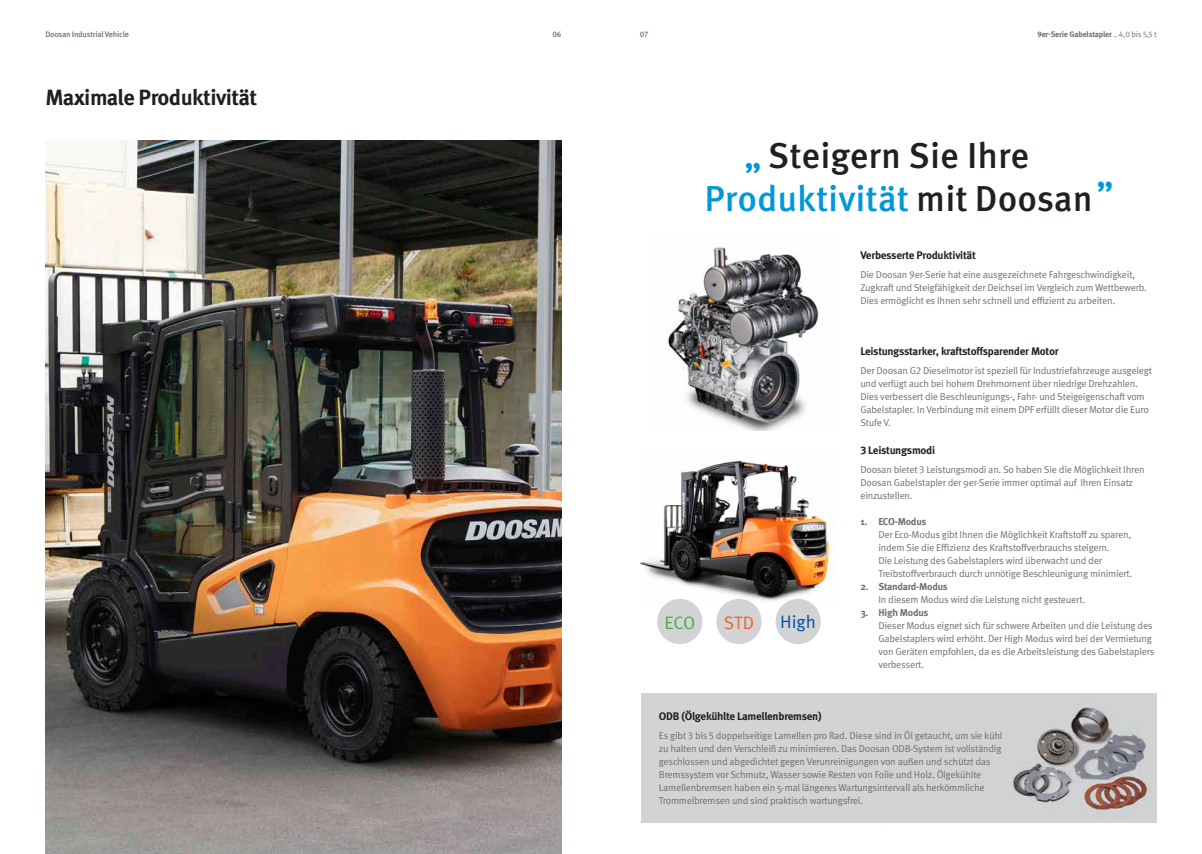
<style>
.page{position:relative;width:1202px;height:854px;background:#fff}
.page>*{position:absolute;margin:0;border:0;box-sizing:border-box;transform-origin:0 0}
.t1{font:500 36px/43.2px "Meta Pro";color:#231f20}
.t2{font:500 36px "Meta Pro";color:#0098d8}
.t3{font:700 22px "Meta Pro";letter-spacing:-.025em;color:#231f20}
.t4{font:18px "Meta Pro";color:#004fa3}
.t5{font:18px "Meta Pro";color:#41ad49}
.t6{font:18px "Meta Pro";color:#ea6424}
.t7{font:700 11px "Meta Pro";letter-spacing:-.025em;color:#231f20}
.t8{font:10px/13px "Meta Pro";letter-spacing:-.025em;color:#6d6f71}
.t9{font:700 10px "Meta Pro";letter-spacing:-.025em;color:#6d6f71}
.t10{font:700 8px "Meta Pro";letter-spacing:-.025em;color:#6d6f71}
.t11{font:500 8px "Meta Pro";letter-spacing:-.025em;color:#6d6f71}
.s1{font-weight:400}
.s2{color:#0098d8}
</style>
<div class="page">
<img style="left:666px;top:247px;width:153px;height:183px">
<img style="left:45px;top:141px;width:516px;height:712px">
<img style="left:640px;top:460px;width:193px;height:141px">
<div style="left:657px;top:598px;width:45px;height:46px;background:#d3d2d5;border-radius:50%"></div>
<div style="left:716px;top:598px;width:46px;height:46px;background:#d3d2d5;border-radius:50%"></div>
<div style="left:775px;top:598px;width:46px;height:46px;background:#d3d2d5;border-radius:50%"></div>
<div style="left:641px;top:693px;width:516px;height:129px;background:#d3d2d5"></div>
<img style="left:1012px;top:707px;width:139px;height:107px">
<p class="t11" style="left:45px;top:29px;width:85px">Doosan Industrial Vehicle</p>
<p class="t11" style="left:553px;top:29px;width:11px">06</p>
<p class="t11" style="left:640px;top:29px;width:10px">07</p>
<p class="t10" style="left:1037px;top:29px;width:121px">9er-Serie Gabelstapler <span class="s1">_ 4,0 bis 5,5 t</span></p>
<h2 class="t3" style="left:45px;top:83px;width:213px">Maximale Produktivität</h2>
<h1 class="t1" style="left:705px;top:135px;width:390px;text-indent:40px"><span class="s2">„</span> Steigern Sie Ihre<br><span class="s2">Produktivität</span> mit Doosan</h1>
<h1 class="t2" style="left:1096px;top:171px;width:19px">”</h1>
<p class="t7" style="left:860px;top:248px;width:117px">Verbesserte Produktivität</p>
<p class="t8" style="left:860px;top:268px;width:288px">Die Doosan 9er-Serie hat eine ausgezeichnete Fahrgeschwindigkeit,<br>Zugkraft und Steigfähigkeit der Deichsel im Vergleich zum Wettbewerb.<br>Dies ermöglicht es Ihnen sehr schnell und effizient zu arbeiten.</p>
<h3 class="t5" style="left:664px;top:611px;width:32px">ECO</h3>
<h3 class="t6" style="left:724px;top:611px;width:32px">STD</h3>
<h3 class="t4" style="left:780px;top:610px;width:37px">High</h3>
<p class="t7" style="left:860px;top:344px;width:200px">Leistungsstarker, kraftstoffsparender Motor</p>
<p class="t8" style="left:860px;top:364px;width:293px">Der Doosan G2 Dieselmotor ist speziell für Industriefahrzeuge ausgelegt und verfügt auch bei hohem Drehmoment über niedrige Drehzahlen.<br>Dies verbessert die Beschleunigungs-, Fahr- und Steigeigenschaft vom Gabelstapler. In Verbindung mit einem DPF erfüllt dieser Motor die Euro Stufe V.</p>
<p class="t7" style="left:860px;top:443px;width:76px">3 Leistungsmodi</p>
<p class="t8" style="left:860px;top:463px;width:286px">Doosan bietet 3 Leistungsmodi an. So haben Sie die Möglichkeit Ihren<br>Doosan Gabelstapler der 9er-Serie immer optimal auf Ihren Einsatz einzustellen.</p>
<p class="t9" style="left:860px;top:515px;width:68px">1. ECO-Modus</p>
<p class="t8" style="left:878px;top:528px;width:256px">Der Eco-Modus gibt Ihnen die Möglichkeit Kraftstoff zu sparen, indem Sie die Effizienz des Kraftstoffverbrauchs steigern.<br>Die Leistung des Gabelstaplers wird überwacht und der Treibstoffverbrauch durch unnötige Beschleunigung minimiert.</p>
<p class="t9" style="left:860px;top:580px;width:89px">2. Standard-Modus</p>
<p class="t8" style="left:878px;top:593px;width:208px">In diesem Modus wird die Leistung nicht gesteuert.</p>
<p class="t9" style="left:860px;top:606px;width:70px">3. High Modus</p>
<p class="t8" style="left:878px;top:619px;width:278px">Dieser Modus eignet sich für schwere Arbeiten und die Leistung des Gabelstaplers wird erhöht. Der High Modus wird bei der Vermietung von Geräten empfohlen, da es die Arbeitsleistung des Gabelstaplers verbessert.</p>
<p class="t7" style="left:659px;top:709px;width:164px">ODB (Ölgekühlte Lamellenbremsen)</p>
<p class="t8" style="left:659px;top:729px;width:345px">Es gibt 3 bis 5 doppelseitige Lamellen pro Rad. Diese sind in Öl getaucht, um sie kühl zu halten und den Verschleiß zu minimieren. Das Doosan ODB-System ist vollständig geschlossen und abgedichtet gegen Verunreinigungen von außen und schützt das Bremssystem vor Schmutz, Wasser sowie Resten von Folie und Holz. Ölgekühlte Lamellenbremsen haben ein 5-mal längeres Wartungsintervall als herkömmliche Trommelbremsen und sind praktisch wartungsfrei.</p>
</div>
